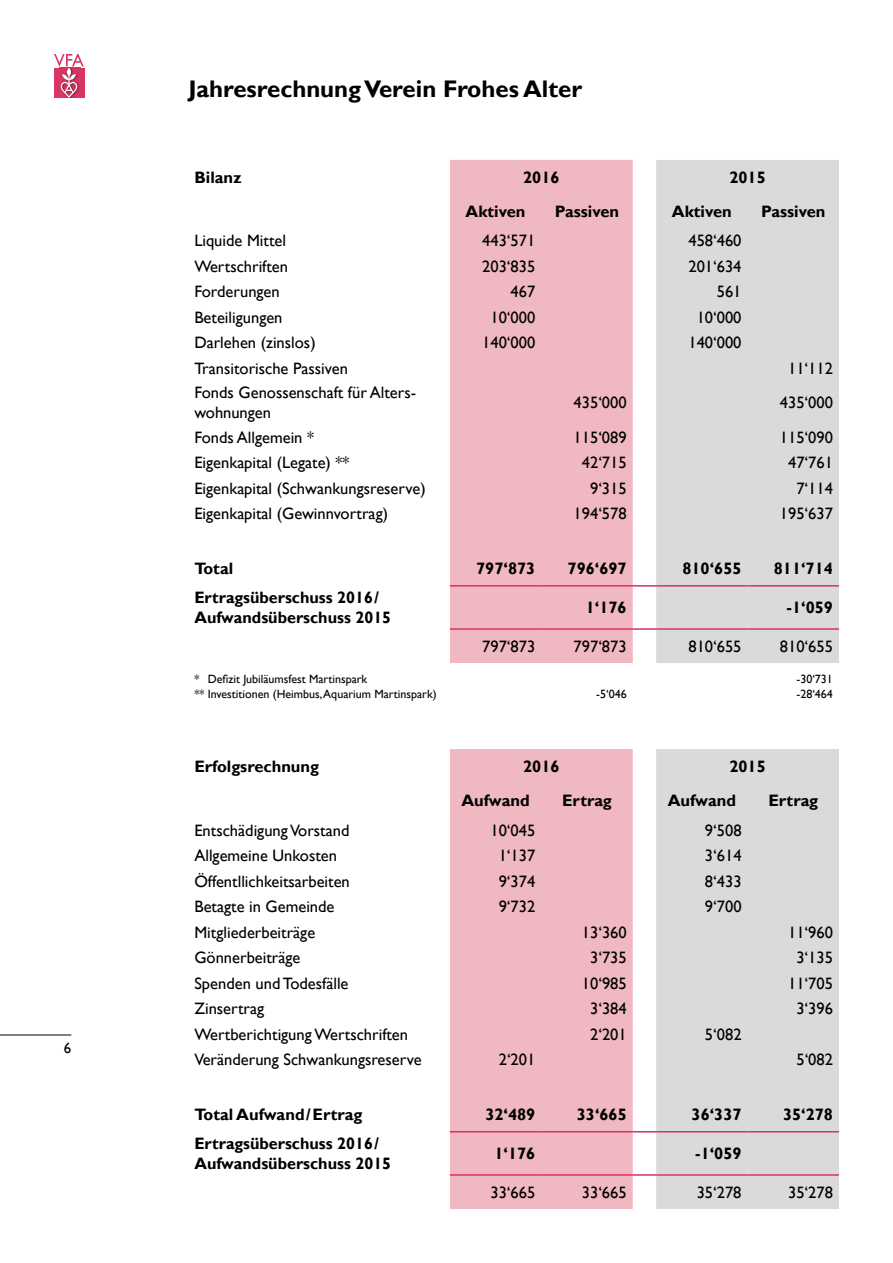
<style>
.page{position:relative;width:893px;height:1263px;background:#fff}
.page>*{position:absolute;margin:0;border:0;box-sizing:border-box;transform-origin:0 0}
.t1{font:700 24px "Gill Sans";color:#000}
.t2{font:16.5px/19.8px "Gill Sans";color:#000}
.t3{font:700 16.5px/19.8px "Gill Sans";color:#000}
.t4{font:15px "Gill Sans";color:#000}
.t5{font:12px "Gill Sans";color:#000}
.s1{color:#fff}
</style>
<div class="page">
<div style="left:450px;top:160px;width:183px;height:503px;background:#f0b8c0"></div>
<div style="left:656px;top:160px;width:183px;height:503px;background:#dadada"></div>
<hr style="left:450px;top:585px;width:91px;height:2px;background:#da3164">
<hr style="left:541px;top:585px;width:92px;height:2px;background:#da3164">
<hr style="left:633px;top:585px;width:23px;height:2px;background:#da3164">
<hr style="left:656px;top:585px;width:91px;height:2px;background:#da3164">
<hr style="left:747px;top:585px;width:92px;height:2px;background:#da3164">
<hr style="left:450px;top:628px;width:91px;height:2px;background:#da3164">
<hr style="left:541px;top:628px;width:92px;height:2px;background:#da3164">
<hr style="left:633px;top:628px;width:23px;height:2px;background:#da3164">
<hr style="left:656px;top:628px;width:91px;height:2px;background:#da3164">
<hr style="left:747px;top:628px;width:92px;height:2px;background:#da3164">
<div style="left:450px;top:749px;width:183px;height:460px;background:#f0b8c0"></div>
<div style="left:656px;top:749px;width:183px;height:460px;background:#dadada"></div>
<hr style="left:450px;top:1131px;width:91px;height:1px;background:#da3164">
<hr style="left:541px;top:1131px;width:92px;height:1px;background:#da3164">
<svg style="left:633px;top:1131px;width:23px;height:1px"></svg>
<hr style="left:656px;top:1131px;width:91px;height:1px;background:#da3164">
<hr style="left:747px;top:1131px;width:92px;height:1px;background:#da3164">
<hr style="left:450px;top:1174px;width:91px;height:2px;background:#da3164">
<hr style="left:541px;top:1174px;width:92px;height:2px;background:#da3164">
<hr style="left:633px;top:1174px;width:23px;height:2px;background:#da3164">
<hr style="left:656px;top:1174px;width:91px;height:2px;background:#da3164">
<hr style="left:747px;top:1174px;width:92px;height:2px;background:#da3164">
<hr style="left:0;top:1035px;width:71px;height:1px;background:#000">
<svg style="left:54px;top:54px;width:30px;height:44px"></svg>
<p class="t4" style="left:64px;top:1039px;width:9px">6</p>
<h1 class="t1" style="left:188px;top:74px;width:395px">Jahresrechnung Verein Frohes Alter</h1>
<p class="t3" style="left:194px;top:168px;width:49px">Bilanz</p>
<p class="t3" style="left:523px;top:168px;width:38px">2016</p>
<p class="t3" style="left:729px;top:168px;width:38px">2015</p>
<p class="t3" style="left:466px;top:202px;width:61px">Aktiven</p>
<p class="t3" style="left:555px;top:202px;width:66px">Passiven</p>
<p class="t3" style="left:672px;top:202px;width:61px">Aktiven</p>
<p class="t3" style="left:761px;top:202px;width:66px">Passiven</p>
<p class="t2" style="left:194px;top:231px;width:93px">Liquide Mittel</p>
<p class="t2" style="left:482px;top:231px;width:55px">443‘571</p>
<p class="t2" style="left:688px;top:231px;width:55px">458‘460</p>
<p class="t2" style="left:194px;top:257px;width:95px">Wertschriften</p>
<p class="t2" style="left:482px;top:257px;width:55px">203‘835</p>
<p class="t2" style="left:688px;top:257px;width:55px">201‘634</p>
<p class="t2" style="left:194px;top:282px;width:87px">Forderungen</p>
<p class="t2" style="left:511px;top:282px;width:26px">467</p>
<p class="t2" style="left:717px;top:282px;width:26px">561</p>
<p class="t2" style="left:194px;top:308px;width:90px">Beteiligungen</p>
<p class="t2" style="left:490px;top:308px;width:46px">10‘000</p>
<p class="t2" style="left:697px;top:308px;width:46px">10‘000</p>
<p class="t2" style="left:194px;top:333px;width:123px">Darlehen (zinslos)</p>
<p class="t2" style="left:482px;top:333px;width:55px">140‘000</p>
<p class="t2" style="left:688px;top:333px;width:55px">140‘000</p>
<p class="t2" style="left:194px;top:359px;width:155px">Transitorische Passiven</p>
<p class="t2" style="left:788px;top:359px;width:46px">11‘112</p>
<p class="t2" style="left:194px;top:383px;width:222px">Fonds Genossenschaft für Alters&shy;wohnungen</p>
<p class="t2" style="left:574px;top:393px;width:55px">435‘000</p>
<p class="t2" style="left:780px;top:393px;width:55px">435‘000</p>
<p class="t2" style="left:194px;top:427px;width:121px">Fonds Allgemein *</p>
<p class="t2" style="left:574px;top:427px;width:55px">115‘089</p>
<p class="t2" style="left:780px;top:427px;width:55px">115‘090</p>
<p class="t2" style="left:194px;top:453px;width:156px">Eigenkapital (Legate) **</p>
<p class="t2" style="left:582px;top:453px;width:46px">42‘715</p>
<p class="t2" style="left:788px;top:453px;width:46px">47‘761</p>
<p class="t2" style="left:194px;top:478px;width:233px">Eigenkapital (Schwankungsreserve)</p>
<p class="t2" style="left:590px;top:478px;width:38px">9‘315</p>
<p class="t2" style="left:796px;top:478px;width:38px">7‘114</p>
<p class="t2" style="left:194px;top:504px;width:195px">Eigenkapital (Gewinnvortrag)</p>
<p class="t2" style="left:574px;top:504px;width:55px">194‘578</p>
<p class="t2" style="left:780px;top:504px;width:55px">195‘637</p>
<p class="t3" style="left:194px;top:559px;width:40px">Total</p>
<p class="t3" style="left:476px;top:559px;width:61px">797‘873</p>
<p class="t3" style="left:568px;top:559px;width:61px">796‘697</p>
<p class="t3" style="left:682px;top:559px;width:61px">810‘655</p>
<p class="t3" style="left:774px;top:559px;width:61px">811‘714</p>
<p class="t3" style="left:194px;top:588px;width:198px">Ertragsüberschuss 2016/<br>Aufwandsüberschuss 2015</p>
<p class="t3" style="left:586px;top:598px;width:42px">1‘176</p>
<p class="t3" style="left:787px;top:598px;width:48px">-1‘059</p>
<p class="t2" style="left:482px;top:637px;width:55px">797‘873</p>
<p class="t2" style="left:574px;top:637px;width:55px">797‘873</p>
<p class="t2" style="left:688px;top:637px;width:55px">810‘655</p>
<p class="t2" style="left:780px;top:637px;width:55px">810‘655</p>
<p class="t5" style="left:194px;top:672px;width:174px">*<span class="s1">*</span> Defizit Jubiläumsfest Martinspark</p>
<p class="t5" style="left:796px;top:672px;width:38px">-30‘731</p>
<p class="t5" style="left:194px;top:687px;width:244px">** Investitionen (Heimbus, Aquarium Martinspark)</p>
<p class="t5" style="left:596px;top:687px;width:32px">-5‘046</p>
<p class="t5" style="left:796px;top:687px;width:38px">-28‘464</p>
<p class="t3" style="left:194px;top:757px;width:126px">Erfolgsrechnung</p>
<p class="t3" style="left:523px;top:757px;width:38px">2016</p>
<p class="t3" style="left:729px;top:757px;width:38px">2015</p>
<p class="t3" style="left:461px;top:791px;width:70px">Aufwand</p>
<p class="t3" style="left:562px;top:791px;width:51px">Ertrag</p>
<p class="t3" style="left:668px;top:791px;width:70px">Aufwand</p>
<p class="t3" style="left:768px;top:791px;width:51px">Ertrag</p>
<p class="t2" style="left:194px;top:820px;width:157px">Entschädigung Vorstand</p>
<p class="t2" style="left:490px;top:820px;width:46px">10‘045</p>
<p class="t2" style="left:705px;top:820px;width:38px">9‘508</p>
<p class="t2" style="left:194px;top:846px;width:144px">Allgemeine Unkosten</p>
<p class="t2" style="left:499px;top:846px;width:38px">1‘137</p>
<p class="t2" style="left:705px;top:846px;width:38px">3‘614</p>
<p class="t2" style="left:194px;top:871px;width:157px">Öffentllichkeitsarbeiten</p>
<p class="t2" style="left:499px;top:871px;width:38px">9‘374</p>
<p class="t2" style="left:705px;top:871px;width:38px">8‘433</p>
<p class="t2" style="left:194px;top:897px;width:142px">Betagte in Gemeinde</p>
<p class="t2" style="left:499px;top:897px;width:38px">9‘732</p>
<p class="t2" style="left:705px;top:897px;width:38px">9‘700</p>
<p class="t2" style="left:194px;top:922px;width:122px">Mitgliederbeiträge</p>
<p class="t2" style="left:582px;top:922px;width:46px">13‘360</p>
<p class="t2" style="left:788px;top:922px;width:46px">11‘960</p>
<p class="t2" style="left:194px;top:948px;width:108px">Gönnerbeiträge</p>
<p class="t2" style="left:590px;top:948px;width:38px">3‘735</p>
<p class="t2" style="left:796px;top:948px;width:38px">3‘135</p>
<p class="t2" style="left:194px;top:973px;width:156px">Spenden und Todesfälle</p>
<p class="t2" style="left:582px;top:973px;width:46px">10‘985</p>
<p class="t2" style="left:788px;top:973px;width:46px">11‘705</p>
<p class="t2" style="left:194px;top:999px;width:71px">Zinsertrag</p>
<p class="t2" style="left:590px;top:999px;width:38px">3‘384</p>
<p class="t2" style="left:796px;top:999px;width:38px">3‘396</p>
<p class="t2" style="left:194px;top:1024px;width:215px">Wertberichtigung Wertschriften</p>
<p class="t2" style="left:590px;top:1024px;width:38px">2‘201</p>
<p class="t2" style="left:705px;top:1024px;width:38px">5‘082</p>
<p class="t2" style="left:194px;top:1050px;width:229px">Veränderung Schwankungsreserve</p>
<p class="t2" style="left:499px;top:1050px;width:38px">2‘201</p>
<p class="t2" style="left:796px;top:1050px;width:38px">5‘082</p>
<p class="t3" style="left:194px;top:1105px;width:169px">Total Aufwand/Ertrag</p>
<p class="t3" style="left:485px;top:1105px;width:52px">32‘489</p>
<p class="t3" style="left:577px;top:1105px;width:52px">33‘665</p>
<p class="t3" style="left:692px;top:1105px;width:52px">36‘337</p>
<p class="t3" style="left:783px;top:1105px;width:52px">35‘278</p>
<p class="t3" style="left:194px;top:1134px;width:198px">Ertragsüberschuss 2016/<br>Aufwandsüberschuss 2015</p>
<p class="t3" style="left:494px;top:1144px;width:42px">1‘176</p>
<p class="t3" style="left:695px;top:1144px;width:48px">-1‘059</p>
<p class="t2" style="left:490px;top:1182px;width:46px">33‘665</p>
<p class="t2" style="left:582px;top:1182px;width:46px">33‘665</p>
<p class="t2" style="left:697px;top:1182px;width:46px">35‘278</p>
<p class="t2" style="left:788px;top:1182px;width:46px">35‘278</p>
</div>
